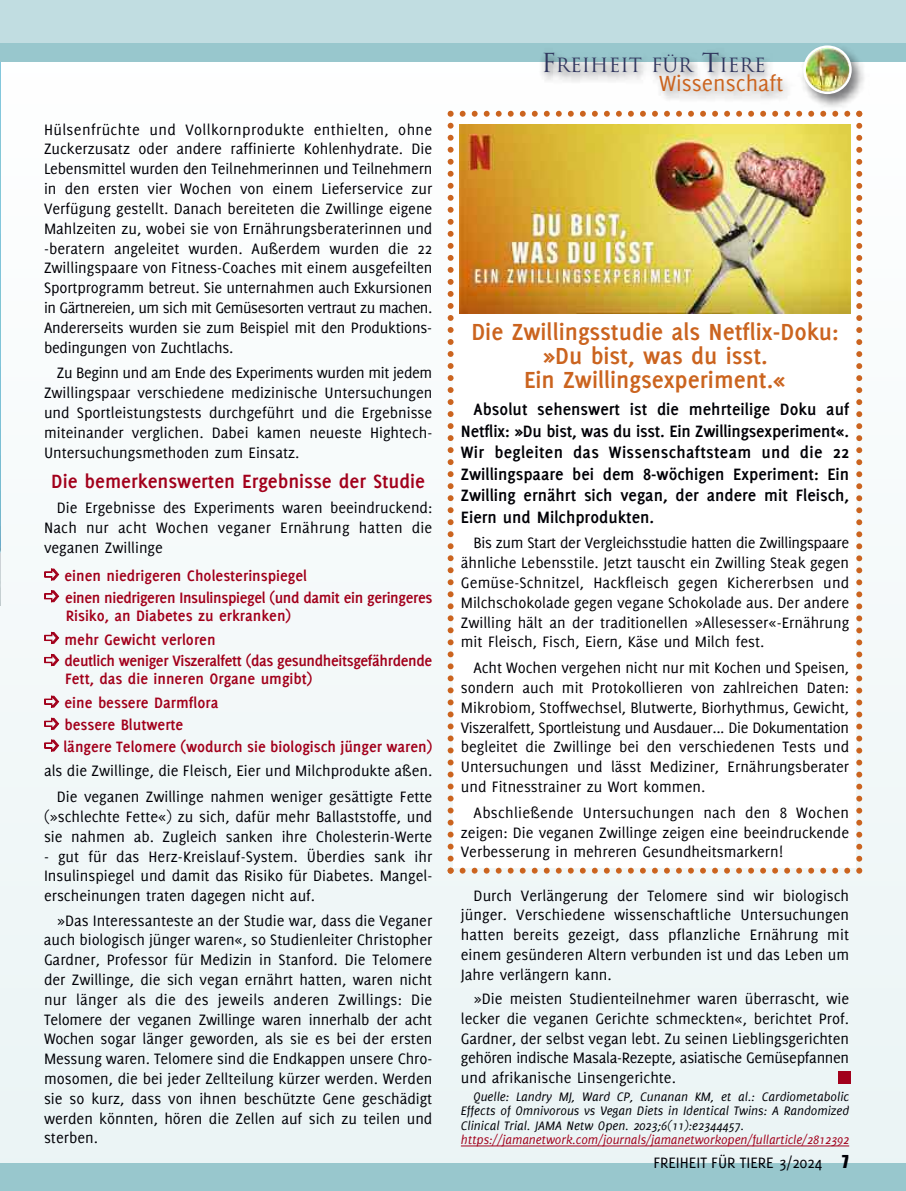
<style>
.page{position:relative;width:906px;height:1191px;background:#fff}
.page>*{position:absolute;margin:0;border:0;box-sizing:border-box;transform-origin:0 0}
.t1{font:700 25.5px/24px "Delicious";color:#cb641f;text-align:center}
.t2{font:24px "Delicious";color:#cb641f}
.t3{font:700 21px "Delicious";color:#a2001b}
.t4{font:19.2px "Trajan";color:#30365e}
.t5{font:700 18px/21.6px "Delicious";color:#000006;text-align:justify}
.t6{font:16.5px/19.8px "Delicious";color:#000006;text-align:justify}
.t7{font:700 16.5px/21.9px "Delicious";letter-spacing:-.02em;color:#a2001b}
.t8{font:700 16.5px/21.9px "Delicious";color:#a2001b}
.t9{font:italic 13.5px/14.4px "Delicious";color:#000006;text-align:justify}
.t10{font:italic 13.5px "Delicious";letter-spacing:-.005em;color:#a2001b}
.s1{font-size:25.5px}
.s2{font-family:"Impact"}
</style>
<div class="page">
<div style="left:0;top:29px;width:906px;height:1136px;background:#f2f8f8"></div>
<img style="left:0;top:61px;width:1px;height:490px">
<div style="left:0;top:1163px;width:906px;height:28px;background:#98c7cd"></div>
<div style="left:0;top:0;width:906px;height:44px;background:#c1dde1"></div>
<div style="left:0;top:43px;width:906px;height:18px;background:#98c7cd"></div>
<img style="left:808px;top:53px;width:63px;height:61px">
<svg style="left:824px;top:45px;width:27px;height:49px"></svg>
<img style="left:490px;top:45px;width:334px;height:62px">
<img style="left:220px;top:63px;width:588px;height:69px">
<div style="left:447px;top:111px;width:415px;height:762px;background:#fff"></div>
<img style="left:459px;top:124px;width:391px;height:189px">
<hr style="left:461px;top:1145px;width:388px;height:1px;background:#a2001b">
<div style="left:838px;top:1071px;width:12px;height:13px;background:#a2001b"></div>
<p class="t6" style="left:44px;top:120px;width:390px">Hülsenfrüchte und Vollkornprodukte enthielten, ohne Zuckerzusatz oder andere raffinierte Kohlenhydrate. Die Lebensmittel wurden den Teilnehmerinnen und Teilnehmern in den ersten vier Wochen von einem Lieferservice zur Verfügung gestellt. Danach bereiteten die Zwillinge eigene Mahlzeiten zu, wobei sie von Ernährungsberaterinnen und -beratern angeleitet wurden. Außerdem wurden die 22<br>Zwillingspaare von Fitness-Coaches mit einem ausgefeilten Sportprogramm betreut. Sie unternahmen auch Exkursionen in Gärtnereien, um sich mit Gemüsesorten vertraut zu machen.<br>Andererseits wurden sie zum Beispiel mit den Produktions&shy;bedingungen von Zuchtlachs.</p>
<p class="t6" style="left:44px;top:364px;width:390px;text-indent:13px">Zu Beginn und am Ende des Experiments wurden mit jedem Zwillingspaar verschiedene medizinische Untersuchungen und Sportleistungstests durchgeführt und die Ergebnisse miteinander verglichen. Dabei kamen neueste Hightech-Untersuchungsmethoden zum Einsatz.</p>
<p class="t3" style="left:51px;top:473px;width:375px">Die bemerkenswerten Ergebnisse der Studie</p>
<p class="t6" style="left:44px;top:499px;width:390px;text-indent:13px">Die Ergebnisse des Experiments waren beeindruckend:<br>Nach nur acht Wochen veganer Ernährung hatten die veganen Zwillinge</p>
<p class="t7" style="left:44px;top:565px;width:390px">➩ einen niedrigeren Cholesterinspiegel<br>➩ einen niedrigeren Insulinspiegel (und damit ein geringeres</p>
<p class="t8" style="left:44px;top:604px;width:248px;line-height:23.7px;text-indent:22px">Risiko, an Diabetes zu erkranken) ➩ mehr Gewicht verloren</p>
<p class="t7" style="left:65px;top:653px;width:369px;line-height:18px;text-indent:-21px">➩ deutlich weniger Viszeralfett (das gesundheitsgefährdende<br>Fett, das die inneren Organe umgibt)</p>
<p class="t8" style="left:44px;top:693px;width:390px">➩ eine bessere Darmflora<br>➩ bessere Blutwerte<br>➩ längere Telomere (wodurch sie biologisch jünger waren)</p>
<p class="t6" style="left:44px;top:759px;width:390px;line-height:25.8px;text-align:right">als die Zwillinge, die Fleisch, Eier und Milchprodukte aßen.<br>Die veganen Zwillinge nahmen weniger gesättigte Fette</p>
<p class="t6" style="left:44px;top:807px;width:390px">(»schlechte Fette«) zu sich, dafür mehr Ballaststoffe, und sie nahmen ab. Zugleich sanken ihre Cholesterin-Werte</p>
<p class="t6" style="left:44px;top:847px;width:390px">- gut für das Herz-Kreislauf-System. Überdies sank ihr Insulinspiegel und damit das Risiko für Diabetes. Mangel&shy;erscheinungen traten dagegen nicht auf.</p>
<p class="t6" style="left:44px;top:911px;width:390px;text-indent:13px">»Das Interessanteste an der Studie war, dass die Veganer auch biologisch jünger waren«, so Studienleiter Christopher Gardner, Professor für Medizin in Stanford. Die Telomere der Zwillinge, die sich vegan ernährt hatten, waren nicht nur länger als die des jeweils anderen Zwillings: Die Telomere der veganen Zwillinge waren innerhalb der acht Wochen sogar länger geworden, als sie es bei der ersten Messung waren. Telomere sind die Endkappen unsere Chro&shy;mosomen, die bei jeder Zellteilung kürzer werden. Werden sie so kurz, dass von ihnen beschützte Gene geschädigt werden könnten, hören die Zellen auf sich zu teilen und sterben.</p>
<p class="t4" style="left:541px;top:54px;width:226px"><span class="s1">F</span>REIHEIT FÜR <span class="s1">T</span>IERE</p>
<h2 class="t2" style="left:659px;top:74px;width:126px">Wissenschaft</h2>
<h1 class="t1" style="left:471px;top:322px;width:369px">Die Zwillingsstudie als Netflix-Doku: »Du bist, was du isst.<br>Ein Zwillingsexperiment.«</h1>
<p class="t5" style="left:461px;top:399px;width:390px;text-indent:13px">Absolut sehenswert ist die mehrteilige Doku auf Netflix: »Du bist, was du isst. Ein Zwillingsexperiment«.<br>Wir begleiten das Wissenschaftsteam und die 22<br>Zwillingspaare bei dem 8-wöchigen Experiment: Ein Zwilling ernährt sich vegan, der andere mit Fleisch, Eiern und Milchprodukten.</p>
<p class="t6" style="left:461px;top:534px;width:390px;text-indent:13px">Bis zum Start der Vergleichsstudie hatten die Zwillingspaare ähnliche Lebensstile. Jetzt tauscht ein Zwilling Steak gegen Gemüse-Schnitzel, Hackfleisch gegen Kichererbsen und Milchschokolade gegen vegane Schokolade aus. Der andere Zwilling hält an der traditionellen »Allesesser«-Ernährung mit Fleisch, Fisch, Eiern, Käse und Milch fest.</p>
<p class="t6" style="left:461px;top:659px;width:390px;text-indent:13px">Acht Wochen vergehen nicht nur mit Kochen und Speisen, sondern auch mit Protokollieren von zahlreichen Daten:<br>Mikrobiom, Stoffwechsel, Blutwerte, Biorhythmus, Gewicht, Viszeralfett, Sportleistung und Ausdauer... Die Dokumentation begleitet die Zwillinge bei den verschiedenen Tests und Untersuchungen und lässt Mediziner, Ernährungsberater und Fitnesstrainer zu Wort kommen.</p>
<p class="t6" style="left:461px;top:803px;width:390px;text-indent:13px">Abschließende Untersuchungen nach den 8 Wochen zeigen: Die veganen Zwillinge zeigen eine beeindruckende Verbesserung in mehreren Gesundheitsmarkern!</p>
<p class="t6" style="left:461px;top:886px;width:390px;text-indent:13px">Durch Verlängerung der Telomere sind wir biologisch jünger. Verschiedene wissenschaftliche Untersuchungen hatten bereits gezeigt, dass pflanzliche Ernährung mit einem gesünderen Altern verbunden ist und das Leben um Jahre verlängern kann.</p>
<p class="t6" style="left:461px;top:990px;width:390px;text-indent:13px">»Die meisten Studienteilnehmer waren überrascht, wie lecker die veganen Gerichte schmeckten«, berichtet Prof.<br>Gardner, der selbst vegan lebt. Zu seinen Lieblingsgerichten gehören indische Masala-Rezepte, asiatische Gemüsepfannen und afrikanische Linsengerichte.</p>
<p class="t9" style="left:461px;top:1088px;width:390px;text-indent:13px">Quelle: Landry MJ, Ward CP, Cunanan KM, et al.: Cardiometabolic Effects of Omnivorous vs Vegan Diets in Identical Twins: A Randomized Clinical Trial. JAMA Netw Open. 2023;6(11):e2344457.</p>
<p class="t10" style="left:461px;top:1131px;width:390px">https://jamanetwork.com/journals/jamanetworkopen/fullarticle/2812392</p>
<p class="t6" style="left:653px;top:1154px;width:197px">FREIHEIT FÜR TIERE 3/2024 <span class="s2">7</span></p>
</div>
